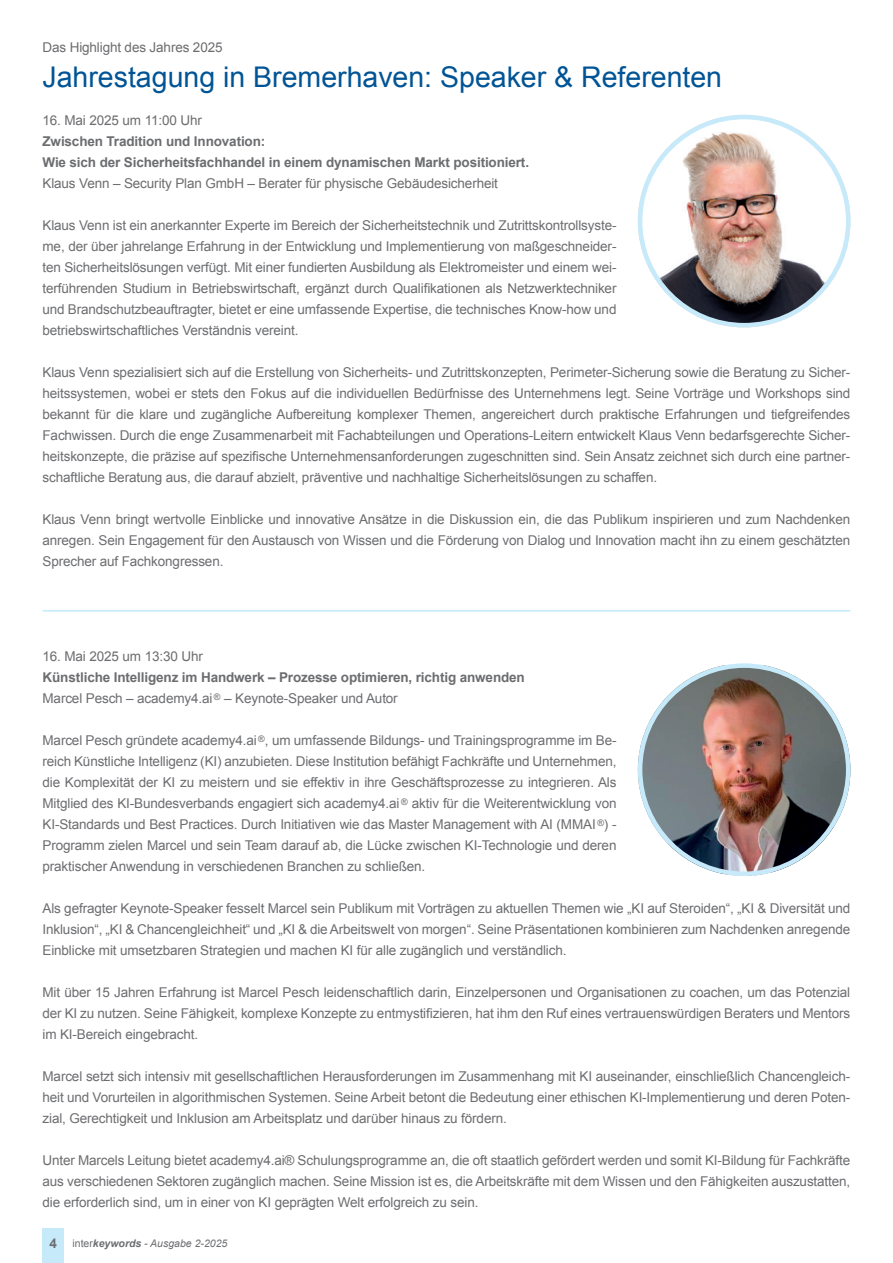
<style>
.page{position:relative;width:893px;height:1263px;background:#fff}
.page>*{position:absolute;margin:0;border:0;box-sizing:border-box;transform-origin:0 0}
.t1{font:28.5px "Arial";color:#005495}
.t2{font:13.5px/21px "Arial";letter-spacing:-.01em;color:#6c6d70;text-align:justify}
.t3{font:700 13.5px "Arial";letter-spacing:-.01em;color:#6c6d70}
.t4{font:italic 10.5px "Arial";color:#6c6d70}
.s1{font-weight:700;font-style:normal;font-size:13.5px}
.s2{font-style:normal}
.s3{font-weight:700}
</style>
<div class="page">
<div style="left:43px;top:1228px;width:21px;height:35px;background:#c6eafa"></div>
<hr style="left:43px;top:610px;width:807px;height:1px;background:#c6eafa">
<img style="left:638px;top:115px;width:212px;height:212px;border-radius:106px">
<img style="left:638px;top:666px;width:212px;height:210px">
<p class="t2" style="left:43px;top:37px;width:182px">Das Highlight des Jahres 2025</p>
<p class="t1" style="left:43px;top:58px;width:681px">Jahrestagung in Bremerhaven: Speaker &amp; Referenten</p>
<p class="t2" style="left:43px;top:110px;width:161px">16. Mai 2025 um 11:00 Uhr</p>
<p class="t3" style="left:43px;top:132px;width:224px">Zwischen Tradition und Innovation:</p>
<p class="t3" style="left:43px;top:153px;width:488px">Wie sich der Sicherheitsfachhandel in einem dynamischen Markt positioniert.</p>
<p class="t2" style="left:43px;top:173px;width:457px">Klaus Venn – Security Plan GmbH – Berater für physische Gebäudesicherheit</p>
<p class="t2" style="left:43px;top:215px;width:576px">Klaus Venn ist ein anerkannter Experte im Bereich der Sicherheitstechnik und Zutrittskontrollsyste&shy;me, der über jahrelange Erfahrung in der Entwicklung und Implementierung von maßgeschneider&shy;ten Sicherheitslösungen verfügt. Mit einer fundierten Ausbildung als Elektromeister und einem wei&shy;terführenden Studium in Betriebswirtschaft, ergänzt durch Qualifikationen als Netzwerktechniker und Brandschutzbeauftragter, bietet er eine umfassende Expertise, die technisches Know-how und betriebswirtschaftliches Verständnis vereint.</p>
<p class="t2" style="left:43px;top:362px;width:809px">Klaus Venn spezialisiert sich auf die Erstellung von Sicherheits- und Zutrittskonzepten, Perimeter-Sicherung sowie die Beratung zu Sicher&shy;heitssystemen, wobei er stets den Fokus auf die individuellen Bedürfnisse des Unternehmens legt. Seine Vorträge und Workshops sind bekannt für die klare und zugängliche Aufbereitung komplexer Themen, angereichert durch praktische Erfahrungen und tiefgreifendes Fachwissen. Durch die enge Zusammenarbeit mit Fachabteilungen und Operations-Leitern entwickelt Klaus Venn bedarfsgerechte Sicher&shy;heitskonzepte, die präzise auf spezifische Unternehmensanforderungen zugeschnitten sind. Sein Ansatz zeichnet sich durch eine partner&shy;schaftliche Beratung aus, die darauf abzielt, präventive und nachhaltige Sicherheitslösungen zu schaffen.</p>
<p class="t2" style="left:43px;top:509px;width:809px">Klaus Venn bringt wertvolle Einblicke und innovative Ansätze in die Diskussion ein, die das Publikum inspirieren und zum Nachdenken anregen. Sein Engagement für den Austausch von Wissen und die Förderung von Dialog und Innovation macht ihn zu einem geschätzten Sprecher auf Fachkongressen.</p>
<p class="t2" style="left:43px;top:646px;width:162px">16. Mai 2025 um 13:30 Uhr</p>
<p class="t3" style="left:43px;top:668px;width:484px">Künstliche Intelligenz im Handwerk – Prozesse optimieren, richtig anwenden</p>
<p class="t2" style="left:43px;top:688px;width:357px">Marcel Pesch – academy4.ai <sup>®</sup> – Keynote-Speaker und Autor</p>
<p class="t2" style="left:43px;top:730px;width:576px">Marcel Pesch gründete academy4.ai <sup>®</sup>, um umfassende Bildungs- und Trainingsprogramme im Be&shy;reich Künstliche Intelligenz (KI) anzubieten. Diese Institution befähigt Fachkräfte und Unternehmen, die Komplexität der KI zu meistern und sie effektiv in ihre Geschäftsprozesse zu integrieren. Als Mitglied des KI-Bundesverbands engagiert sich academy4.ai <sup>®</sup> aktiv für die Weiterentwicklung von KI-Standards und Best Practices. Durch Initiativen wie das Master Management with AI (MMAI <sup>®</sup>) - Programm zielen Marcel und sein Team darauf ab, die Lücke zwischen KI-Technologie und deren praktischer Anwendung in verschiedenen Branchen zu schließen.</p>
<p class="t2" style="left:43px;top:898px;width:809px">Als gefragter Keynote-Speaker fesselt Marcel sein Publikum mit Vorträgen zu aktuellen Themen wie „KI auf Steroiden“, „KI &amp; Diversität und Inklusion“, „KI &amp; Chancengleichheit“ und „KI &amp; die Arbeitswelt von morgen“. Seine Präsentationen kombinieren zum Nachdenken anregende Einblicke mit umsetzbaren Strategien und machen KI für alle zugänglich und verständlich.</p>
<p class="t2" style="left:43px;top:982px;width:809px">Mit über 15 Jahren Erfahrung ist Marcel Pesch leidenschaftlich darin, Einzelpersonen und Organisationen zu coachen, um das Potenzial der KI zu nutzen. Seine Fähigkeit, komplexe Konzepte zu entmystifizieren, hat ihm den Ruf eines vertrauenswürdigen Beraters und Mentors im KI-Bereich eingebracht.</p>
<p class="t2" style="left:43px;top:1066px;width:809px">Marcel setzt sich intensiv mit gesellschaftlichen Herausforderungen im Zusammenhang mit KI auseinander, einschließlich Chancengleich&shy;heit und Vorurteilen in algorithmischen Systemen. Seine Arbeit betont die Bedeutung einer ethischen KI-Implementierung und deren Poten&shy;zial, Gerechtigkeit und Inklusion am Arbeitsplatz und darüber hinaus zu fördern.</p>
<p class="t2" style="left:43px;top:1150px;width:809px">Unter Marcels Leitung bietet academy4.ai® Schulungsprogramme an, die oft staatlich gefördert werden und somit KI-Bildung für Fachkräfte aus verschiedenen Sektoren zugänglich machen. Seine Mission ist es, die Arbeitskräfte mit dem Wissen und den Fähigkeiten auszustatten, die erforderlich sind, um in einer von KI geprägten Welt erfolgreich zu sein.</p>
<p class="t4" style="left:49px;top:1236px;width:179px"><span class="s1">4</span> <span class="s2">inter</span><span class="s3">keywords</span> - Ausgabe 2-2025</p>
</div>
